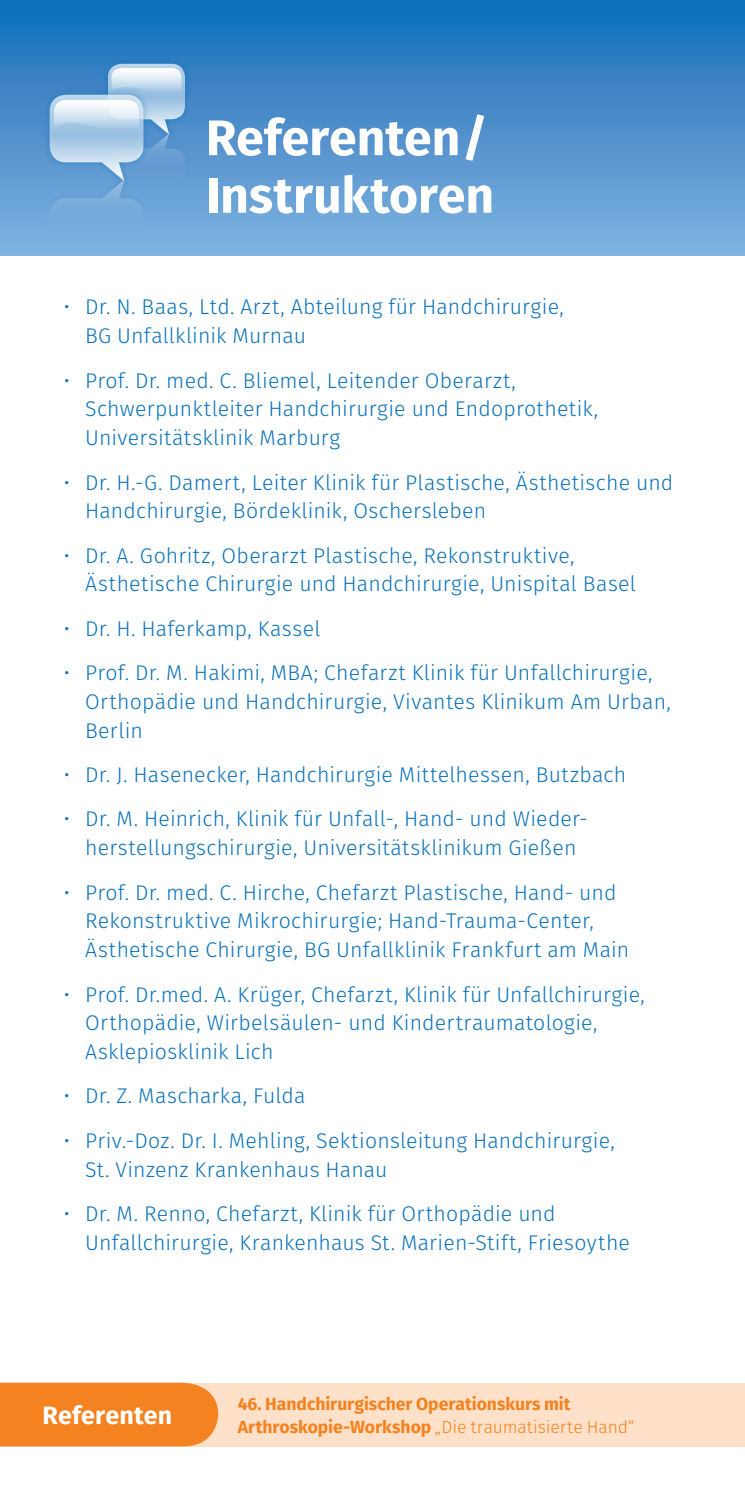
<style>
.page{position:relative;width:745px;height:1489px;background:#fff}
.page>*{position:absolute;margin:0;border:0;box-sizing:border-box;transform-origin:0 0}
.t1{font:700 50px/57.5px "Fira Sans";letter-spacing:-.005em;color:#fff}
.t2{font:700 25px "Fira Sans";letter-spacing:.005em;color:#fff}
.t3{font:300 21.25px/28.8px "Fira Sans";letter-spacing:.01em;color:#0b72ba}
.t4{font:700 17.5px/22.5px "Fira Sans";color:#f58220}
.s1{font-weight:300}
</style>
<div class="page">
<div style="left:0;top:0;width:744px;height:255px;background:linear-gradient(to bottom,#106db7,#85b2e0)"></div>
<div style="left:0;top:1382px;width:744px;height:64px;background:#fee1c8"></div>
<div style="left:0;top:1382px;width:218px;height:64px;background:#f58220"></div>
<div style="left:100px;top:56px;width:92px;height:85px;background:#0b72ba;opacity:.5"></div>
<div style="left:100px;top:127px;width:92px;height:85px;background:#0b72ba;opacity:.5"></div>
<div style="left:42px;top:87px;width:109px;height:101px;background:#0b72ba;opacity:.5"></div>
<div style="left:42px;top:173px;width:109px;height:101px;background:#0b72ba;opacity:.5"></div>
<svg style="left:50px;top:64px;width:135px;height:202px;background:#8db9df"></svg>
<h1 class="t1" style="left:206px;top:105px;width:290px">Referenten/<br>Instruktoren</h1>
<p class="t3" style="left:85px;top:292px;width:480px;text-indent:-21px">• Dr. N. Baas, Ltd. Arzt, Abteilung für Handchirurgie,<br>BG Unfallklinik Murnau</p>
<p class="t3" style="left:85px;top:366px;width:514px;text-indent:-21px">• Prof. Dr. med. C. Bliemel, Leitender Oberarzt,<br>Schwerpunktleiter Handchirurgie und Endoprothetik,<br>Universitätsklinik Marburg</p>
<p class="t3" style="left:85px;top:467px;width:589px;text-indent:-21px">• Dr. H.-G. Damert, Leiter Klinik für Plastische, Ästhetische und<br>Handchirurgie, Bördeklinik, Oschersleben</p>
<p class="t3" style="left:85px;top:540px;width:552px;text-indent:-21px">• Dr. A. Gohritz, Oberarzt Plastische, Rekonstruktive,<br>Ästhetische Chirurgie und Handchirurgie, Unispital Basel</p>
<p class="t3" style="left:64px;top:614px;width:258px">• Dr. H. Haferkamp, Kassel</p>
<p class="t3" style="left:85px;top:658px;width:587px;text-indent:-21px">• Prof. Dr. M. Hakimi, MBA; Chefarzt Klinik für Unfallchirurgie,<br>Orthopädie und Handchirurgie, Vivantes Klinikum Am Urban,<br>Berlin</p>
<p class="t3" style="left:64px;top:760px;width:563px">• Dr. J. Hasenecker, Handchirurgie Mittelhessen, Butzbach</p>
<p class="t3" style="left:64px;top:804px;width:525px;text-align:center">• Dr. M. Heinrich, Klinik für Unfall-, Hand- und Wieder&shy;herstellungschirurgie, Universitätsklinikum Gießen</p>
<p class="t3" style="left:85px;top:877px;width:545px;text-indent:-21px">• Prof. Dr. med. C. Hirche, Chefarzt Plastische, Hand- und<br>Rekonstruktive Mikrochirurgie; Hand-Trauma-Center,<br>Ästhetische Chirurgie, BG Unfallklinik Frankfurt am Main</p>
<p class="t3" style="left:85px;top:979px;width:561px;text-indent:-21px">• Prof. Dr.med. A. Krüger, Chefarzt, Klinik für Unfallchirurgie,<br>Orthopädie, Wirbelsäulen- und Kindertraumatologie,<br>Asklepiosklinik Lich</p>
<p class="t3" style="left:64px;top:1081px;width:243px">• Dr. Z. Mascharka, Fulda</p>
<p class="t3" style="left:85px;top:1125px;width:531px;text-indent:-21px">• Priv.-Doz. Dr. I. Mehling, Sektionsleitung Handchirurgie,<br>St. Vinzenz Krankenhaus Hanau</p>
<p class="t3" style="left:85px;top:1198px;width:546px;text-indent:-21px">• Dr. M. Renno, Chefarzt, Klinik für Orthopädie und<br>Unfallchirurgie, Krankenhaus St. Marien-Stift, Friesoythe</p>
<p class="t2" style="left:43px;top:1394px;width:131px">Referenten</p>
<p class="t4" style="left:237px;top:1391px;width:398px">46. Handchirurgischer Operationskurs mit<br>Arthroskopie-Workshop <span class="s1">„Die traumatisierte Hand“</span></p>
</div>
